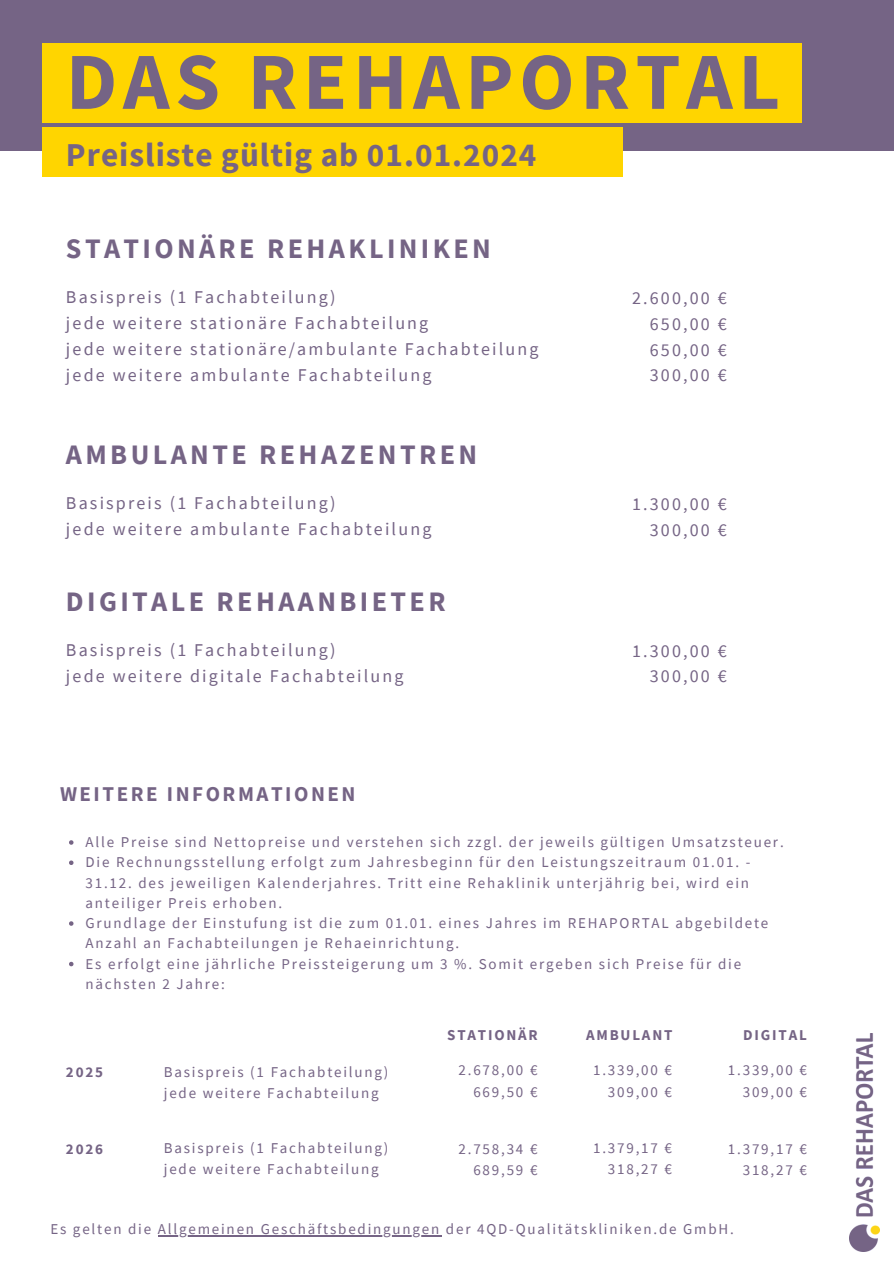
<style>
.page{position:relative;width:894px;height:1264px;background:#fff}
.page>*{position:absolute;margin:0;border:0;box-sizing:border-box;transform-origin:0 0}
.t1{font:700 80.85px "Source Sans Pro";letter-spacing:.07em;color:#756485}
.t2{font:700 33.3px "Source Sans Pro";letter-spacing:.03em;color:#756485}
.t3{font:700 28.2px "Source Sans Pro";letter-spacing:.12em;color:#756485}
.t4{font:700 21px "Source Sans Pro";letter-spacing:.12em;color:#756485}
.t5{font:18px "Source Sans Pro";letter-spacing:.12em;color:#756485}
.t6{font:15px/20.2px "Source Sans Pro";letter-spacing:.12em;color:#756485}
.t7{font:700 15px "Source Sans Pro";letter-spacing:.12em;color:#756485}
</style>
<div class="page">
<div style="left:0;top:0;width:893px;height:1263px;background:#756485"></div>
<div style="left:42px;top:43px;width:759px;height:80px;background:#ffd500"></div>
<div style="left:0;top:152px;width:893px;height:1111px;background:#fff"></div>
<div style="left:42px;top:127px;width:581px;height:49px;background:#ffd500"></div>
<img style="left:849px;top:1033px;width:29px;height:218px">
<svg style="left:69px;top:840px;width:4px;height:4px"></svg>
<svg style="left:69px;top:860px;width:4px;height:5px"></svg>
<svg style="left:69px;top:921px;width:4px;height:4px"></svg>
<svg style="left:69px;top:961px;width:4px;height:5px"></svg>
<hr style="left:158px;top:1235px;width:283px;height:1px;background:#756485">
<p class="t1" style="left:66px;top:29px;width:715px">DAS REHAPORTAL</p>
<p class="t2" style="left:66px;top:133px;width:472px">Preisliste gültig ab 01.01.2024</p>
<p class="t3" style="left:66px;top:230px;width:426px">STATIONÄRE REHAKLINIKEN</p>
<p class="t5" style="left:66px;top:285px;width:271px">Basispreis (1 Fachabteilung)</p>
<p class="t5" style="left:66px;top:311px;width:364px">jede weitere stationäre Fachabteilung</p>
<p class="t5" style="left:66px;top:337px;width:474px">jede weitere stationäre/ambulante Fachabteilung</p>
<p class="t5" style="left:66px;top:363px;width:367px">jede weitere ambulante Fachabteilung</p>
<p class="t3" style="left:66px;top:436px;width:412px">AMBULANTE REHAZENTREN</p>
<p class="t5" style="left:66px;top:491px;width:271px">Basispreis (1 Fachabteilung)</p>
<p class="t5" style="left:66px;top:517px;width:367px">jede weitere ambulante Fachabteilung</p>
<p class="t3" style="left:66px;top:583px;width:381px">DIGITALE REHAANBIETER</p>
<p class="t5" style="left:66px;top:638px;width:271px">Basispreis (1 Fachabteilung)</p>
<p class="t5" style="left:66px;top:664px;width:339px">jede weitere digitale Fachabteilung</p>
<p class="t5" style="left:632px;top:286px;width:96px">2.600,00 €</p>
<p class="t5" style="left:649px;top:312px;width:78px">650,00 €</p>
<p class="t5" style="left:649px;top:338px;width:78px">650,00 €</p>
<p class="t5" style="left:649px;top:364px;width:78px">300,00 €</p>
<p class="t5" style="left:632px;top:492px;width:96px">1.300,00 €</p>
<p class="t5" style="left:649px;top:518px;width:78px">300,00 €</p>
<p class="t5" style="left:632px;top:638px;width:96px">1.300,00 €</p>
<p class="t5" style="left:649px;top:664px;width:78px">300,00 €</p>
<p class="t4" style="left:60px;top:780px;width:297px">WEITERE INFORMATIONEN</p>
<p class="t6" style="left:85px;top:831px;width:699px">Alle Preise sind Nettopreise und verstehen sich zzgl. der jeweils gültigen Umsatzsteuer.</p>
<p class="t6" style="left:85px;top:851px;width:666px;text-align:justify">Die Rechnungsstellung erfolgt zum Jahresbeginn für den Leistungszeitraum 01.01. - 31.12. des jeweiligen Kalenderjahres. Tritt eine Rehaklinik unterjährig bei, wird ein anteiliger Preis erhoben.</p>
<p class="t6" style="left:85px;top:912px;width:684px">Grundlage der Einstufung ist die zum 01.01. eines Jahres im REHAPORTAL abgebildete<br>Anzahl an Fachabteilungen je Rehaeinrichtung.</p>
<p class="t6" style="left:85px;top:953px;width:657px">Es erfolgt eine jährliche Preissteigerung um 3 %. Somit ergeben sich Preise für die nächsten 2 Jahre:</p>
<p class="t7" style="left:66px;top:1061px;width:39px">2025</p>
<p class="t6" style="left:164px;top:1061px;width:226px">Basispreis (1 Fachabteilung)</p>
<p class="t6" style="left:164px;top:1082px;width:216px">jede weitere Fachabteilung</p>
<p class="t7" style="left:66px;top:1139px;width:39px">2026</p>
<p class="t6" style="left:164px;top:1137px;width:226px">Basispreis (1 Fachabteilung)</p>
<p class="t6" style="left:164px;top:1158px;width:216px">jede weitere Fachabteilung</p>
<p class="t7" style="left:447px;top:1025px;width:92px">STATIONÄR</p>
<p class="t6" style="left:458px;top:1059px;width:80px">2.678,00 €</p>
<p class="t6" style="left:473px;top:1081px;width:66px">669,50 €</p>
<p class="t6" style="left:458px;top:1138px;width:80px">2.758,34 €</p>
<p class="t6" style="left:473px;top:1159px;width:66px">689,59 €</p>
<p class="t7" style="left:586px;top:1025px;width:88px">AMBULANT</p>
<p class="t6" style="left:593px;top:1059px;width:80px">1.339,00 €</p>
<p class="t6" style="left:607px;top:1081px;width:66px">309,00 €</p>
<p class="t6" style="left:593px;top:1137px;width:80px">1.379,17 €</p>
<p class="t6" style="left:607px;top:1158px;width:66px">318,27 €</p>
<p class="t7" style="left:743px;top:1025px;width:65px">DIGITAL</p>
<p class="t6" style="left:727px;top:1059px;width:80px">1.339,00 €</p>
<p class="t6" style="left:742px;top:1081px;width:66px">309,00 €</p>
<p class="t6" style="left:727px;top:1138px;width:80px">1.379,17 €</p>
<p class="t6" style="left:742px;top:1159px;width:66px">318,27 €</p>
<p class="t6" style="left:50px;top:1218px;width:684px">Es gelten die Allgemeinen Geschäftsbedingungen der 4QD-Qualitätskliniken.de GmbH.</p>
</div>
